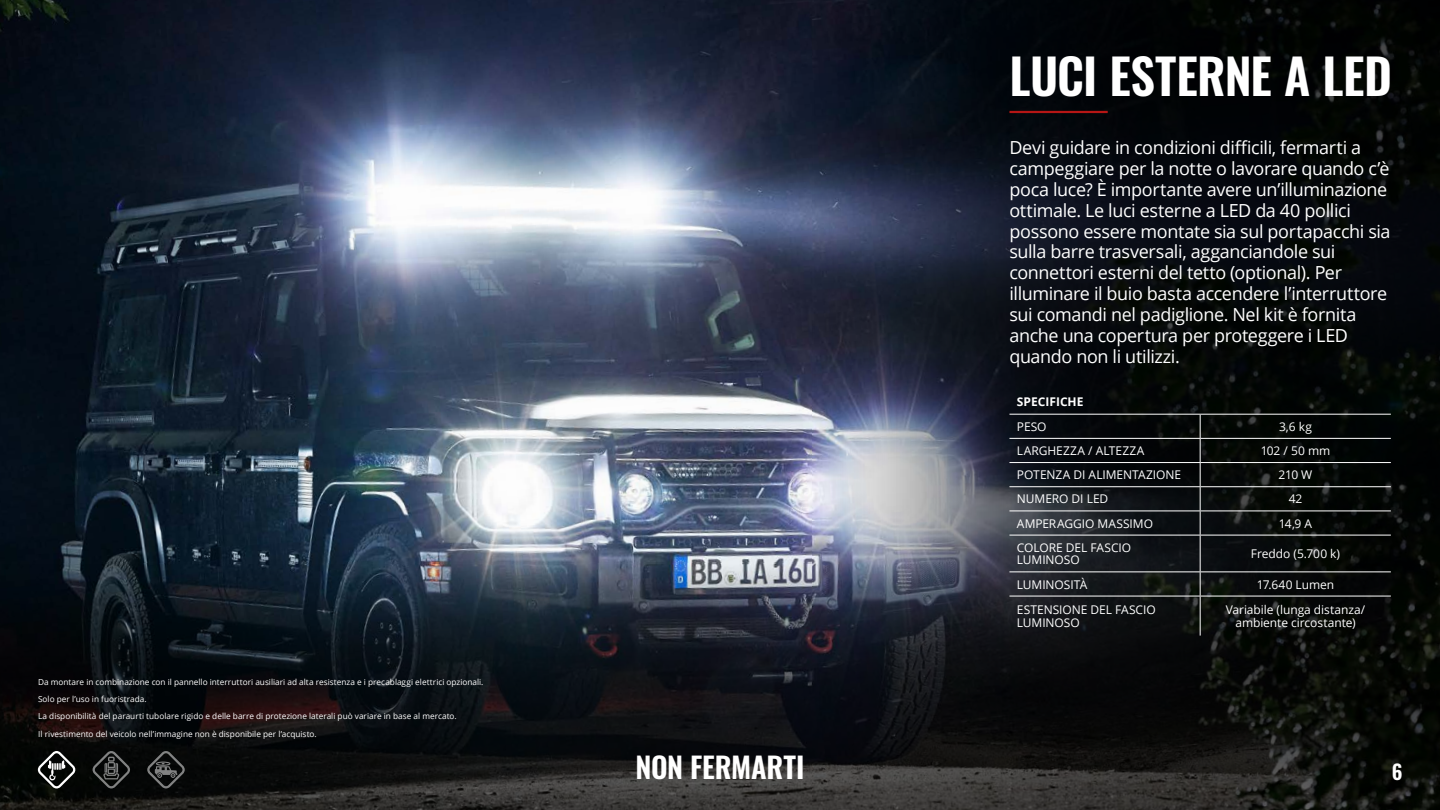
<style>
.page{position:relative;width:1440px;height:810px;background:#fff}
.page>*{position:absolute;margin:0;border:0;box-sizing:border-box;transform-origin:0 0}
.HDL_EXT{font:600 48.75px "Oswald";letter-spacing:-.01em;color:#fff}
.t1{font:600 28.88px "Oswald";letter-spacing:-.005em;color:#fff}
.t2{font:600 20.25px "Oswald";color:#fff}
.Bodycopy{font:18px/20.9px "Open Sans";letter-spacing:-.02em;color:#fff}
.Table_of_Contents{font:12px/12.6px "Open Sans";letter-spacing:-.005em;color:#fff}
.Table_BC_center{font:12px/12.6px "Open Sans";letter-spacing:-.005em;color:#fff;text-align:center}
.Table_HL{font:700 12px "Open Sans";color:#fff}
.Captions{font:8.25px "Open Sans";color:#fff}
</style>
<div class="page">
<img style="left:0;top:0;width:813px;height:564px">
<img style="left:0;top:564px;width:813px;height:246px">
<img style="left:813px;top:0;width:627px;height:810px">
<hr style="left:1009px;top:414px;width:191px;height:1px;background:#fff">
<hr style="left:1200px;top:414px;width:191px;height:1px;background:#fff">
<hr style="left:1009px;top:438px;width:191px;height:1px;background:#fff">
<hr style="left:1200px;top:438px;width:191px;height:1px;background:#fff">
<hr style="left:1009px;top:462px;width:191px;height:1px;background:#fff">
<hr style="left:1200px;top:462px;width:191px;height:1px;background:#fff">
<hr style="left:1009px;top:486px;width:191px;height:1px;background:#fff">
<hr style="left:1200px;top:486px;width:191px;height:1px;background:#fff">
<hr style="left:1009px;top:511px;width:191px;height:1px;background:#fff">
<hr style="left:1200px;top:511px;width:191px;height:1px;background:#fff">
<svg style="left:1200px;top:415px;width:1px;height:120px"></svg>
<hr style="left:1009px;top:535px;width:191px;height:1px;background:#fff">
<hr style="left:1200px;top:535px;width:191px;height:1px;background:#fff">
<hr style="left:1200px;top:535px;width:1px;height:37px;background:#fff">
<hr style="left:1009px;top:572px;width:191px;height:1px;background:#fff">
<hr style="left:1200px;top:572px;width:191px;height:1px;background:#fff">
<svg style="left:1200px;top:572px;width:1px;height:24px"></svg>
<hr style="left:1009px;top:596px;width:191px;height:1px;background:#fff">
<hr style="left:1200px;top:596px;width:191px;height:1px;background:#fff">
<hr style="left:1200px;top:596px;width:1px;height:40px;background:#fff">
<svg style="left:38px;top:751px;width:38px;height:37px"></svg>
<svg style="left:93px;top:750px;width:37px;height:38px"></svg>
<svg style="left:147px;top:750px;width:38px;height:38px"></svg>
<hr style="left:1009px;top:111px;width:99px;height:2px;background:#b61615">
<p class="Captions" style="left:38px;top:676px;width:447px">Da montare in combinazione con il pannello interruttori ausiliari ad alta resistenza e i precablaggi elettrici opzionali.</p>
<p class="Captions" style="left:38px;top:693px;width:110px">Solo per l’uso in fuoristrada.</p>
<p class="Captions" style="left:38px;top:711px;width:420px">La disponibilità del paraurti tubolare rigido e delle barre di protezione laterali può variare in base al mercato.</p>
<p class="Captions" style="left:38px;top:728px;width:280px">Il rivestimento del veicolo nell’immagine non è disponibile per l’acquisto.</p>
<p class="HDL_EXT" style="left:1009px;top:50px;width:384px">LUCI ESTERNE A LED</p>
<p class="Bodycopy" style="left:1009px;top:137px;width:383px">Devi guidare in condizioni difficili, fermarti a campeggiare per la notte o lavorare quando c’è poca luce? È importante avere un’illuminazione ottimale. Le luci esterne a LED da 40 pollici possono essere montate sia sul portapacchi sia sulla barre trasversali, agganciandole sui connettori esterni del tetto (optional). Per illuminare il buio basta accendere l’interruttore sui comandi nel padiglione. Nel kit è fornita anche una copertura per proteggere i LED quando non li utilizzi.</p>
<p class="Table_HL" style="left:1017px;top:394px;width:68px">SPECIFICHE</p>
<p class="Table_of_Contents" style="left:1017px;top:420px;width:31px">PESO</p>
<p class="Table_BC_center" style="left:1279px;top:420px;width:34px">3,6 kg</p>
<p class="Table_of_Contents" style="left:1017px;top:444px;width:129px">LARGHEZZA / ALTEZZA</p>
<p class="Table_BC_center" style="left:1261px;top:444px;width:71px">102 / 50 mm</p>
<p class="Table_of_Contents" style="left:1017px;top:468px;width:166px">POTENZA DI ALIMENTAZIONE</p>
<p class="Table_BC_center" style="left:1279px;top:468px;width:35px">210 W</p>
<p class="Table_of_Contents" style="left:1017px;top:492px;width:93px">NUMERO DI LED</p>
<p class="Table_BC_center" style="left:1289px;top:492px;width:15px">42</p>
<p class="Table_of_Contents" style="left:1017px;top:517px;width:138px">AMPERAGGIO MASSIMO</p>
<p class="Table_BC_center" style="left:1279px;top:517px;width:35px">14,9 A</p>
<p class="Table_of_Contents" style="left:1017px;top:541px;width:116px">COLORE DEL FASCIO<br>LUMINOSO</p>
<p class="Table_BC_center" style="left:1251px;top:547px;width:91px">Freddo (5.700 k)</p>
<p class="Table_of_Contents" style="left:1017px;top:578px;width:72px">LUMINOSITÀ</p>
<p class="Table_BC_center" style="left:1257px;top:578px;width:79px">17.640 Lumen</p>
<p class="Table_of_Contents" style="left:1017px;top:603px;width:140px">ESTENSIONE DEL FASCIO<br>LUMINOSO</p>
<p class="Table_BC_center" style="left:1226px;top:603px;width:141px">Variabile (lunga distanza/ ambiente circostante)</p>
<h2 class="t1" style="left:636px;top:752px;width:170px">NON FERMARTI</h2>
<p class="t2" style="left:1392px;top:761px;width:12px">6</p>
</div>
